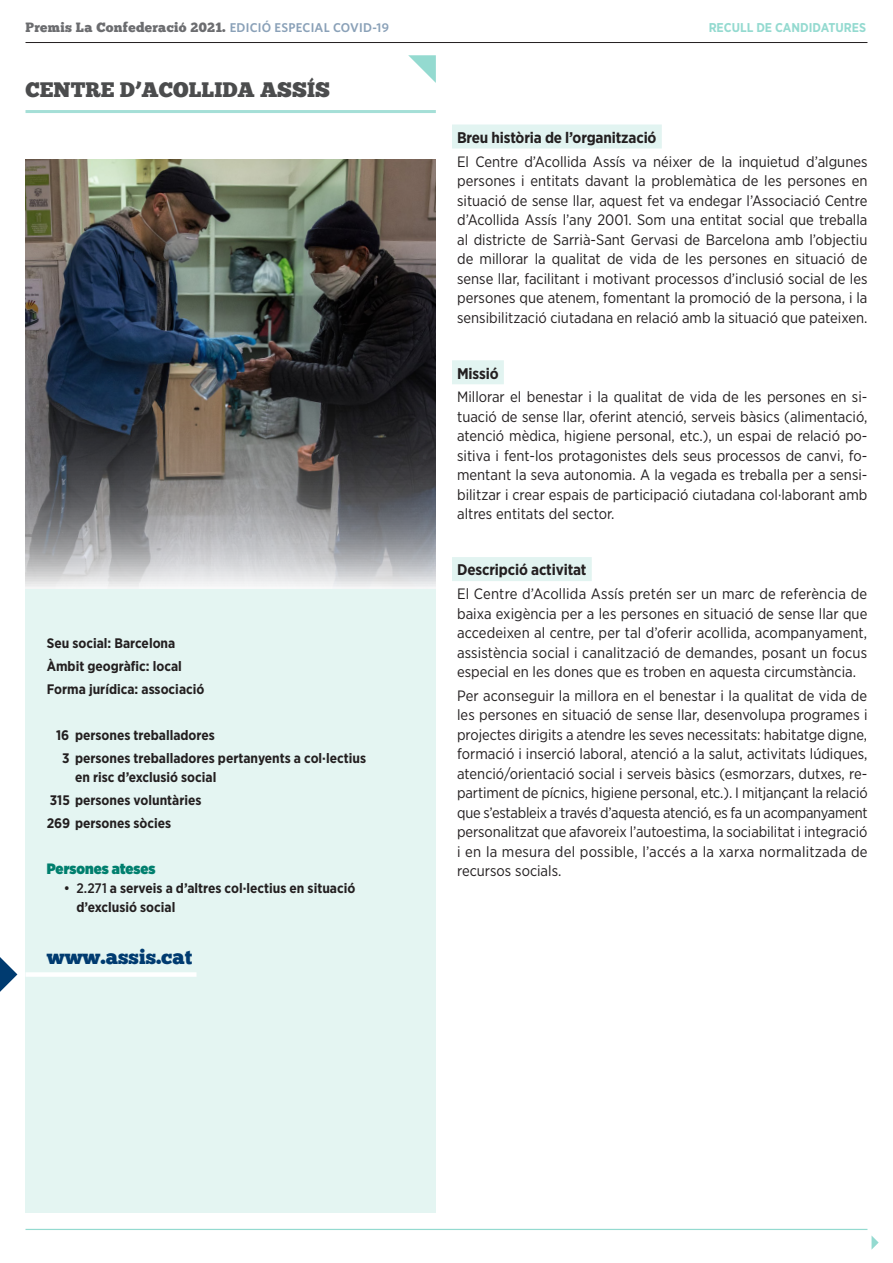
<style>
.page{position:relative;width:893px;height:1263px;background:#fff}
.page>*{position:absolute;margin:0;border:0;box-sizing:border-box;transform-origin:0 0}
._07_Entitat{font:21px "Chunk Five";color:#4b4c4d}
._03_WEB{font:20.55px "Chunk Five";color:#003b70}
._01_TITOLET{font:700 15.45px "Gotham Narrow";letter-spacing:-.01em;color:#231f20}
.t1{font:15px/19.5px "Gotham Narrow";color:#231f20;text-align:justify}
._02_Fitxa_entitat{font:900 15px "Gotham Narrow";color:#007f6e}
._02_Fitxa_entitat-2{font:700 13.8px/18.8px "Gotham Narrow";color:#231f20}
.t2{font:13.5px "Chunk Five";letter-spacing:.02em;color:#6c6d70}
.t3{font:700 12.75px "Gotham Narrow";color:#94dad0}
.s1{font-family:"Whitney HTF";font-weight:600;font-size:12.75px;color:#8aa1b8}
.s2{font-weight:500}
</style>
<div class="page">
<hr style="left:26px;top:1229px;width:841px;height:1px;background:#94dad0">
<div style="left:26px;top:589px;width:410px;height:624px;background:#e4f5f2"></div>
<svg style="left:408px;top:55px;width:28px;height:28px"></svg>
<hr style="left:26px;top:42px;width:841px;height:1px;background:#231f20">
<svg style="left:871px;top:1235px;width:8px;height:14px"></svg>
<hr style="left:26px;top:110px;width:410px;height:3px;background:#a5dfd7">
<div style="left:26px;top:972px;width:171px;height:5px;background:#fff"></div>
<div style="left:452px;top:125px;width:210px;height:24px;background:#e2f4f1"></div>
<div style="left:452px;top:360px;width:52px;height:24px;background:#e2f4f1"></div>
<div style="left:452px;top:557px;width:140px;height:24px;background:#e2f4f1"></div>
<img style="left:26px;top:160px;width:410px;height:427px">
<svg style="left:0;top:957px;width:17px;height:35px"></svg>
<p class="t2" style="left:26px;top:19px;width:365px">Premis La Confederació 2021. <span class="s1">EDICIÓ ESPECIAL COVID-19</span></p>
<p class="t3" style="left:709px;top:20px;width:159px">RECULL DE CANDIDATURES</p>
<p class="_07_Entitat" style="left:26px;top:77px;width:306px">CENTRE D’ACOLLIDA ASSÍS</p>
<p class="_02_Fitxa_entitat-2" style="left:47px;top:633px;width:130px">Seu social: Barcelona</p>
<p class="_02_Fitxa_entitat-2" style="left:47px;top:656px;width:137px">Àmbit geogràfic: local</p>
<p class="_02_Fitxa_entitat-2" style="left:47px;top:679px;width:159px">Forma jurídica: associació</p>
<p class="_02_Fitxa_entitat-2" style="left:56px;top:725px;width:160px">16 persones treballadores</p>
<p class="_02_Fitxa_entitat-2" style="left:75px;top:748px;width:293px;text-indent:-13px">3 persones treballadores pertanyents a col·lectius en risc d’exclusió social</p>
<p class="_02_Fitxa_entitat-2" style="left:50px;top:790px;width:153px">315 persones voluntàries</p>
<p class="_02_Fitxa_entitat-2" style="left:47px;top:813px;width:126px">269 persones sòcies</p>
<p class="_02_Fitxa_entitat" style="left:47px;top:858px;width:110px">Persones ateses</p>
<p class="_02_Fitxa_entitat-2" style="left:77px;top:879px;width:280px;text-indent:-13px"><span class="s2">• 2.271</span> a serveis a d’altres col·lectius en situació d’exclusió social</p>
<p class="_03_WEB" style="left:47px;top:944px;width:147px">www.assis.cat</p>
<p class="_01_TITOLET" style="left:457px;top:127px;width:201px">Breu història de l’organització</p>
<p class="t1" style="left:457px;top:151px;width:412px">El Centre d’Acollida Assís va néixer de la inquietud d’algunes persones i entitats davant la problemàtica de les persones en situació de sense llar, aquest fet va endegar l’Associació Centre d’Acollida Assís l’any 2001. Som una entitat social que treballa al districte de Sarrià-Sant Gervasi de Barcelona amb l’objectiu de millorar la qualitat de vida de les persones en situació de sense llar, facilitant i motivant processos d’inclusió social de les persones que atenem, fomentant la promoció de la persona, i la sensibilització ciutadana en relació amb la situació que pateixen.</p>
<p class="_01_TITOLET" style="left:457px;top:363px;width:43px">Missió</p>
<p class="t1" style="left:457px;top:387px;width:412px">Millorar el benestar i la qualitat de vida de les persones en si· tuació de sense llar, oferint atenció, serveis bàsics (alimentació, atenció mèdica, higiene personal, etc.), un espai de relació po· sitiva i fent-los protagonistes dels seus processos de canvi, fo· mentant la seva autonomia. A la vegada es treballa per a sensi· bilitzar i crear espais de participació ciutadana col·laborant amb altres entitats del sector.</p>
<p class="_01_TITOLET" style="left:457px;top:560px;width:131px">Descripció activitat</p>
<p class="t1" style="left:457px;top:584px;width:412px">El Centre d’Acollida Assís pretén ser un marc de referència de baixa exigència per a les persones en situació de sense llar que accedeixen al centre, per tal d’oferir acollida, acompanyament, assistència social i canalització de demandes, posant un focus especial en les dones que es troben en aquesta circumstància.</p>
<p class="t1" style="left:457px;top:685px;width:412px">Per aconseguir la millora en el benestar i la qualitat de vida de les persones en situació de sense llar, desenvolupa programes i projectes dirigits a atendre les seves necessitats: habitatge digne, formació i inserció laboral, atenció a la salut, activitats lúdiques, atenció/orientació social i serveis bàsics (esmorzars, dutxes, re· partiment de pícnics, higiene personal, etc.). I mitjançant la relació que s’estableix a través d’aquesta atenció, es fa un acompanyament personalitzat que afavoreix l’autoestima, la sociabilitat i integració i en la mesura del possible, l’accés a la xarxa normalitzada de recursos socials.</p>
</div>
